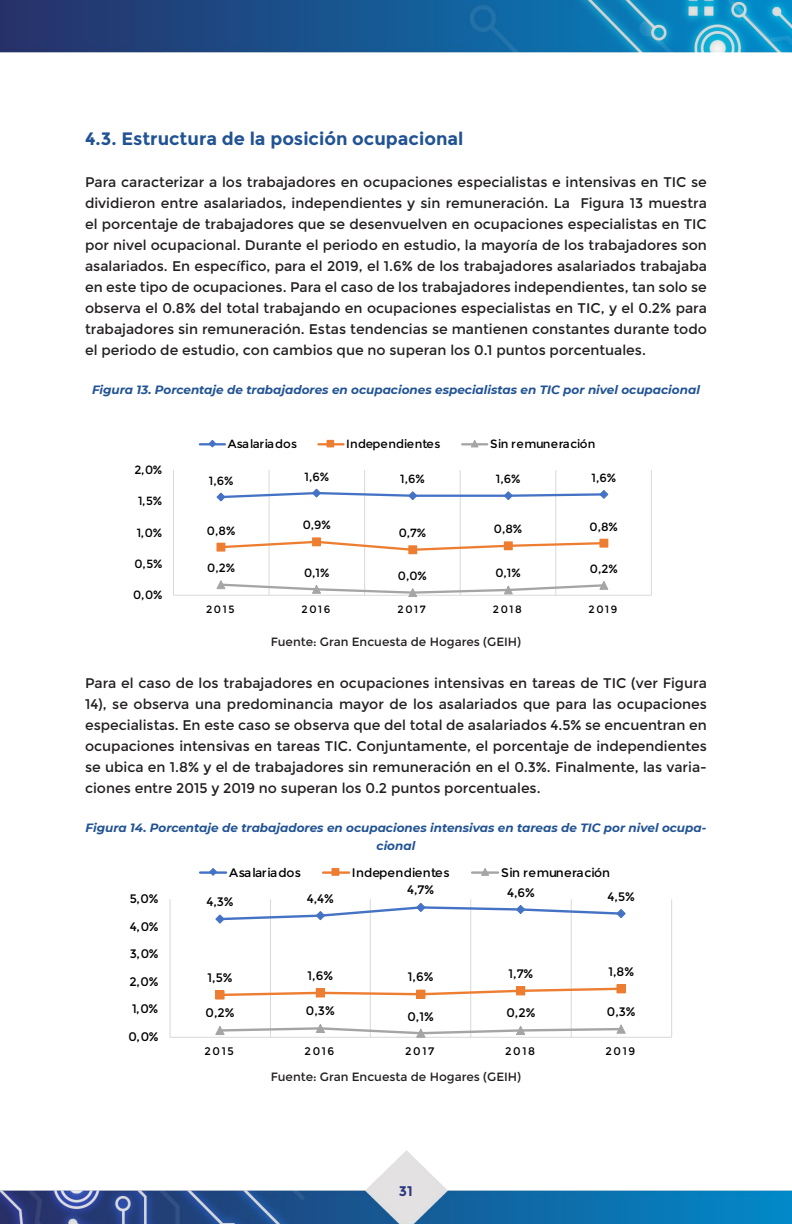
<style>
.page{position:relative;width:792px;height:1224px;background:#fff}
.page>*{position:absolute;margin:0;border:0;box-sizing:border-box;transform-origin:0 0}
.Titulo_4{font:700 18px "Montserrat";color:#215394}
.Formato_principal{font:14px/21px "Montserrat";color:#231f20;text-align:justify}
.t1{font:700 14px "Montserrat";color:#2e397f}
.t2{font:12.3px "Montserrat";letter-spacing:.015em;color:#000}
.Titulo_tabla{font:italic 700 12px/18px "Montserrat";color:#215394;text-align:center}
.Fuente{font:12px "Montserrat";color:#231f20}
.t3{font:11.9px "Montserrat";letter-spacing:.015em;color:#000}
.t4{font:10.9px "Montserrat";letter-spacing:.15em;color:#000}
.t5{font:10.5px "Montserrat";letter-spacing:.15em;color:#000}
</style>
<div class="page">
<img style="left:0;top:0;width:792px;height:53px">
<img style="left:0;top:1150px;width:792px;height:74px">
<hr style="left:269px;top:470px;width:1px;height:125px;background:#d9d9d9">
<hr style="left:364px;top:470px;width:1px;height:125px;background:#d9d9d9">
<hr style="left:460px;top:470px;width:1px;height:125px;background:#d9d9d9">
<hr style="left:555px;top:470px;width:1px;height:125px;background:#d9d9d9">
<hr style="left:651px;top:470px;width:1px;height:125px;background:#d9d9d9">
<hr style="left:173px;top:470px;width:1px;height:125px;background:#d9d9d9">
<hr style="left:173px;top:595px;width:478px;height:1px;background:#d9d9d9">
<svg style="left:216px;top:488px;width:393px;height:14px"></svg>
<svg style="left:219px;top:540px;width:380px;height:12px"></svg>
<div style="left:217px;top:543px;width:8px;height:8px;background:#ed7d31"></div>
<div style="left:217px;top:543px;width:8px;height:9px;border:1px solid #ed7d31"></div>
<div style="left:313px;top:538px;width:7px;height:8px;background:#ed7d31"></div>
<div style="left:312px;top:537px;width:9px;height:9px;border:1px solid #ed7d31"></div>
<div style="left:409px;top:546px;width:8px;height:8px;background:#ed7d31"></div>
<div style="left:408px;top:545px;width:9px;height:9px;border:1px solid #ed7d31"></div>
<div style="left:504px;top:542px;width:8px;height:8px;background:#ed7d31"></div>
<div style="left:504px;top:541px;width:9px;height:9px;border:1px solid #ed7d31"></div>
<div style="left:600px;top:539px;width:8px;height:8px;background:#ed7d31"></div>
<div style="left:599px;top:539px;width:9px;height:9px;border:1px solid #ed7d31"></div>
<svg style="left:216px;top:579px;width:393px;height:18px"></svg>
<hr style="left:200px;top:443px;width:25px;height:2px;background:#4472c4">
<svg style="left:208px;top:440px;width:9px;height:8px"></svg>
<hr style="left:319px;top:443px;width:25px;height:2px;background:#ed7d31">
<div style="left:327px;top:440px;width:7px;height:7px;background:#ed7d31"></div>
<hr style="left:462px;top:443px;width:25px;height:2px;background:#a5a5a5">
<svg style="left:470px;top:440px;width:10px;height:8px"></svg>
<hr style="left:270px;top:899px;width:1px;height:138px;background:#d9d9d9">
<hr style="left:370px;top:899px;width:1px;height:138px;background:#d9d9d9">
<hr style="left:470px;top:899px;width:1px;height:138px;background:#d9d9d9">
<hr style="left:571px;top:899px;width:1px;height:138px;background:#d9d9d9">
<hr style="left:671px;top:899px;width:1px;height:138px;background:#d9d9d9">
<hr style="left:170px;top:899px;width:1px;height:138px;background:#d9d9d9">
<hr style="left:170px;top:1037px;width:502px;height:1px;background:#d9d9d9">
<svg style="left:215px;top:902px;width:411px;height:23px"></svg>
<svg style="left:225px;top:986px;width:399px;height:11px"></svg>
<div style="left:216px;top:991px;width:8px;height:8px;background:#ed7d31"></div>
<div style="left:215px;top:990px;width:10px;height:10px;border:1px solid #ed7d31"></div>
<div style="left:316px;top:989px;width:8px;height:8px;background:#ed7d31"></div>
<div style="left:316px;top:988px;width:9px;height:9px;border:1px solid #ed7d31"></div>
<div style="left:417px;top:990px;width:8px;height:8px;background:#ed7d31"></div>
<div style="left:416px;top:990px;width:9px;height:9px;border:1px solid #ed7d31"></div>
<div style="left:517px;top:987px;width:8px;height:8px;background:#ed7d31"></div>
<div style="left:516px;top:986px;width:9px;height:9px;border:1px solid #ed7d31"></div>
<div style="left:617px;top:985px;width:8px;height:8px;background:#ed7d31"></div>
<div style="left:616px;top:984px;width:10px;height:9px;border:1px solid #ed7d31"></div>
<svg style="left:215px;top:1023px;width:411px;height:15px"></svg>
<hr style="left:200px;top:871px;width:26px;height:3px;background:#4472c4">
<svg style="left:208px;top:868px;width:10px;height:8px"></svg>
<hr style="left:323px;top:871px;width:26px;height:3px;background:#ed7d31">
<div style="left:332px;top:868px;width:7px;height:7px;background:#ed7d31"></div>
<div style="left:332px;top:868px;width:7px;height:8px;border:1px solid #ed7d31"></div>
<hr style="left:472px;top:871px;width:26px;height:3px;background:#a5a5a5">
<svg style="left:480px;top:868px;width:10px;height:8px"></svg>
<p class="Titulo_4" style="left:85px;top:128px;width:380px">4.3. Estructura de la posición ocupacional</p>
<p class="Formato_principal" style="left:85px;top:172px;width:623px">Para caracterizar a los trabajadores en ocupaciones especialistas e intensivas en TIC se dividieron entre asalariados, independientes y sin remuneración. La Figura 13 muestra el porcentaje de trabajadores que se desenvuelven en ocupaciones especialistas en TIC por nivel ocupacional. Durante el periodo en estudio, la mayoría de los trabajadores son asalariados. En específico, para el 2019, el 1.6% de los trabajadores asalariados trabajaba en este tipo de ocupaciones. Para el caso de los trabajadores independientes, tan solo se observa el 0.8% del total trabajando en ocupaciones especialistas en TIC, y el 0.2% para trabajadores sin remuneración. Estas tendencias se mantienen constantes durante todo el periodo de estudio, con cambios que no superan los 0.1 puntos porcentuales.</p>
<p class="Titulo_tabla" style="left:92px;top:380px;width:609px">Figura 13. Porcentaje de trabajadores en ocupaciones especialistas en TIC por nivel ocupacional</p>
<p class="t3" style="left:134px;top:463px;width:29px">2,0%</p>
<p class="t3" style="left:138px;top:494px;width:25px">1,5%</p>
<p class="t3" style="left:137px;top:525px;width:27px">1,0%</p>
<p class="t3" style="left:135px;top:556px;width:29px">0,5%</p>
<p class="t3" style="left:133px;top:588px;width:31px">0,0%</p>
<p class="t3" style="left:228px;top:437px;width:71px">Asalariados</p>
<p class="t3" style="left:346px;top:437px;width:96px">Independientes</p>
<p class="t3" style="left:490px;top:437px;width:107px">Sin remuneración</p>
<p class="t3" style="left:209px;top:473px;width:26px">1,6%</p>
<p class="t3" style="left:305px;top:469px;width:26px">1,6%</p>
<p class="t3" style="left:400px;top:472px;width:26px">1,6%</p>
<p class="t3" style="left:496px;top:472px;width:26px">1,6%</p>
<p class="t3" style="left:592px;top:471px;width:26px">1,6%</p>
<p class="t3" style="left:207px;top:524px;width:30px">0,8%</p>
<p class="t3" style="left:207px;top:561px;width:29px">0,2%</p>
<p class="t3" style="left:303px;top:518px;width:30px">0,9%</p>
<p class="t3" style="left:399px;top:526px;width:29px">0,7%</p>
<p class="t3" style="left:494px;top:522px;width:30px">0,8%</p>
<p class="t3" style="left:590px;top:520px;width:30px">0,8%</p>
<p class="t3" style="left:304px;top:566px;width:27px">0,1%</p>
<p class="t3" style="left:398px;top:569px;width:30px">0,0%</p>
<p class="t3" style="left:495px;top:566px;width:27px">0,1%</p>
<p class="t3" style="left:590px;top:562px;width:29px">0,2%</p>
<p class="t5" style="left:206px;top:603px;width:30px">2015</p>
<p class="t5" style="left:302px;top:603px;width:30px">2016</p>
<p class="t5" style="left:398px;top:603px;width:30px">2017</p>
<p class="t5" style="left:493px;top:603px;width:30px">2018</p>
<p class="t5" style="left:589px;top:603px;width:30px">2019</p>
<p class="Fuente" style="left:271px;top:635px;width:252px">Fuente: Gran Encuesta de Hogares (GEIH)</p>
<p class="Formato_principal" style="left:85px;top:673px;width:623px">Para el caso de los trabajadores en ocupaciones intensivas en tareas de TIC (ver Figura 14), se observa una predominancia mayor de los asalariados que para las ocupaciones especialistas. En este caso se observa que del total de asalariados 4.5% se encuentran en ocupaciones intensivas en tareas TIC. Conjuntamente, el porcentaje de independientes se ubica en 1.8% y el de trabajadores sin remuneración en el 0.3%. Finalmente, las varia&shy;ciones entre 2015 y 2019 no superan los 0.2 puntos porcentuales.</p>
<p class="Titulo_tabla" style="left:86px;top:818px;width:622px">Figura 14. Porcentaje de trabajadores en ocupaciones intensivas en tareas de TIC por nivel ocupa&shy;cional</p>
<p class="t2" style="left:130px;top:892px;width:30px">5,0%</p>
<p class="t2" style="left:130px;top:919px;width:30px">4,0%</p>
<p class="t2" style="left:130px;top:947px;width:30px">3,0%</p>
<p class="t2" style="left:130px;top:975px;width:30px">2,0%</p>
<p class="t2" style="left:132px;top:1002px;width:28px">1,0%</p>
<p class="t2" style="left:128px;top:1030px;width:32px">0,0%</p>
<p class="t2" style="left:229px;top:865px;width:73px">Asalariados</p>
<p class="t2" style="left:352px;top:865px;width:99px">Independientes</p>
<p class="t2" style="left:501px;top:865px;width:111px">Sin remuneración</p>
<p class="t2" style="left:206px;top:895px;width:29px">4,3%</p>
<p class="t2" style="left:307px;top:891px;width:29px">4,4%</p>
<p class="t2" style="left:407px;top:883px;width:29px">4,7%</p>
<p class="t2" style="left:507px;top:886px;width:29px">4,6%</p>
<p class="t2" style="left:608px;top:889px;width:29px">4,5%</p>
<p class="t2" style="left:208px;top:970px;width:26px">1,5%</p>
<p class="t2" style="left:308px;top:968px;width:27px">1,6%</p>
<p class="t2" style="left:408px;top:970px;width:27px">1,6%</p>
<p class="t2" style="left:509px;top:966px;width:26px">1,7%</p>
<p class="t2" style="left:608px;top:964px;width:27px">1,8%</p>
<p class="t2" style="left:206px;top:1006px;width:30px">0,2%</p>
<p class="t2" style="left:306px;top:1004px;width:30px">0,3%</p>
<p class="t2" style="left:407px;top:1009px;width:28px">0,1%</p>
<p class="t2" style="left:507px;top:1006px;width:30px">0,2%</p>
<p class="t2" style="left:607px;top:1005px;width:30px">0,3%</p>
<p class="t4" style="left:205px;top:1045px;width:31px">2015</p>
<p class="t4" style="left:305px;top:1045px;width:31px">2016</p>
<p class="t4" style="left:405px;top:1045px;width:31px">2017</p>
<p class="t4" style="left:505px;top:1045px;width:32px">2018</p>
<p class="t4" style="left:606px;top:1045px;width:31px">2019</p>
<p class="Fuente" style="left:271px;top:1070px;width:252px">Fuente: Gran Encuesta de Hogares (GEIH)</p>
<p class="t1" style="left:399px;top:1183px;width:15px">31</p>
</div>
